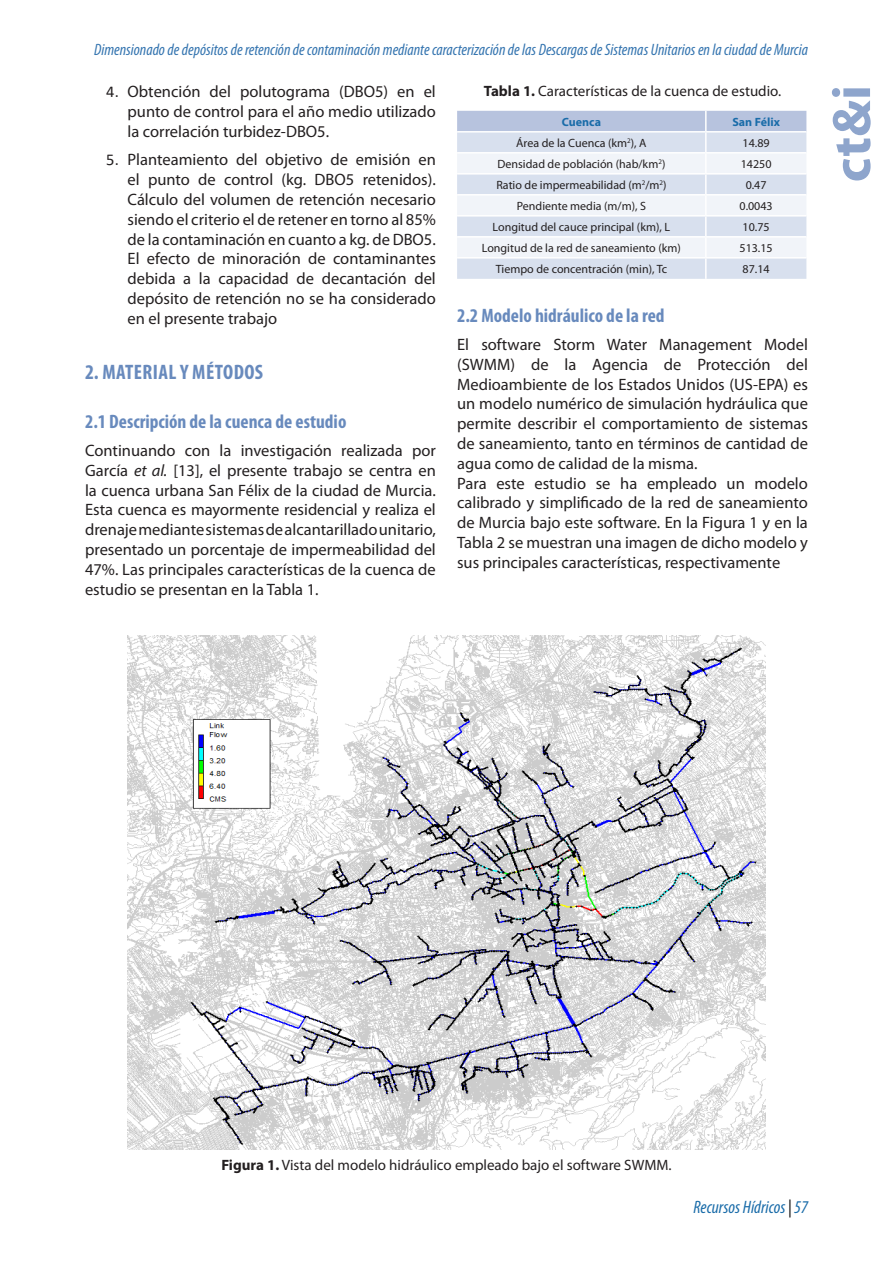
<style>
.page{position:relative;width:893px;height:1263px;background:#fff}
.page>*{position:absolute;margin:0;border:0;box-sizing:border-box;transform-origin:0 0}
.t1{font:700 54.45px "Myriad Pro";color:#8ea5cc}
.Capítulo{font:700 condensed 21px "Myriad Pro";letter-spacing:.02em;color:#688abd}
.Capítulo_2{font:700 condensed 19.5px "Myriad Pro";color:#688abd}
.t2{font:italic condensed 18px "Myriad Pro";color:#1a6ca9}
.Corpo_texto{font:16.5px/19.8px "Myriad Pro";color:#231f20;text-align:justify}
.t3{font:italic condensed 16.5px "Myriad Pro";color:#3575b0}
.Legenda_figura{font:15px "Myriad Pro";color:#231f20}
.t4{font:12px "Myriad Pro";color:#231f20}
.t5{font:700 12px "Myriad Pro";color:#1a6ca9}
.s1{font-family:"Calibri"}
.s2{font-style:italic}
.s3{font-weight:700}
.s4{color:#000}
</style>
<div class="page">
<div style="left:457px;top:259px;width:349px;height:20px;background:#d8e0ee"></div>
<svg style="left:457px;top:111px;width:349px;height:146px"></svg>
<hr style="left:705px;top:259px;width:2px;height:20px;background:#fff">
<img style="left:128px;top:636px;width:637px;height:514px">
<p class="t3" style="left:94px;top:39px;width:715px">Dimensionado de depósitos de retención de contaminación mediante caracterización de las Descargas de Sistemas Unitarios en la ciudad de Murcia</p>
<p class="Corpo_texto" style="left:128px;top:82px;width:310px;text-indent:-21px"><span class="s1">4.</span> Obtención del polutograma (DBO5) en el punto de control para el año medio utilizado la correlación turbidez-DBO5.</p>
<p class="Corpo_texto" style="left:128px;top:150px;width:310px;text-indent:-21px"><span class="s1">5.</span> Planteamiento del objetivo de emisión en el punto de control (kg. DBO5 retenidos).<br>Cálculo del volumen de retención necesario siendo el criterio el de retener en torno al 85% de la contaminación en cuanto a kg. de DBO5.<br>El efecto de minoración de contaminantes debida a la capacidad de decantación del depósito de retención no se ha considerado en el presente trabajo</p>
<p class="Capítulo" style="left:85px;top:359px;width:180px">2. MATERIAL Y MÉTODOS</p>
<p class="Capítulo_2" style="left:85px;top:409px;width:263px">2.1 Descripción de la cuenca de estudio</p>
<p class="Corpo_texto" style="left:85px;top:440px;width:352px">Continuando con la investigación realizada por García <span class="s2">et al.</span> [13], el presente trabajo se centra en la cuenca urbana San Félix de la ciudad de Murcia.<br>Esta cuenca es mayormente residencial y realiza el drenaje mediante sistemas de alcantarillado unitario, presentado un porcentaje de impermeabilidad del 47%. Las principales características de la cuenca de estudio se presentan en la Tabla 1.</p>
<p class="Legenda_figura" style="left:484px;top:82px;width:299px"><span class="s3">Tabla 1.</span> Características de la cuenca de estudio.</p>
<p class="t5" style="left:562px;top:114px;width:41px">Cuenca</p>
<p class="t5" style="left:732px;top:114px;width:49px">San Félix</p>
<p class="t4" style="left:516px;top:135px;width:132px">Área de la Cuenca (km<sup>2</sup>), A</p>
<p class="t4" style="left:743px;top:135px;width:29px">14.89</p>
<p class="t4" style="left:497px;top:156px;width:169px">Densidad de población (hab/km<sup>2</sup>)</p>
<p class="t4" style="left:741px;top:156px;width:32px">14250</p>
<p class="t4" style="left:496px;top:177px;width:172px">Ratio de impermeabilidad (m<sup>2</sup>/m<sup>2</sup>)</p>
<p class="t4" style="left:746px;top:177px;width:22px">0.47</p>
<p class="t4" style="left:517px;top:198px;width:131px">Pendiente media (m/m), S</p>
<p class="t4" style="left:739px;top:198px;width:35px">0.0043</p>
<p class="t4" style="left:493px;top:219px;width:179px">Longitud del cauce principal (km), L</p>
<p class="t4" style="left:743px;top:219px;width:29px">10.75</p>
<p class="t4" style="left:482px;top:240px;width:201px">Longitud de la red de saneamiento (km)</p>
<p class="t4" style="left:739px;top:240px;width:35px">513.15</p>
<p class="t4" style="left:496px;top:261px;width:173px">Tiempo de concentración (min), Tc</p>
<p class="t4" style="left:743px;top:261px;width:29px">87.14</p>
<p class="Capítulo_2" style="left:457px;top:303px;width:209px">2.2 Modelo hidráulico de la red</p>
<p class="Corpo_texto" style="left:457px;top:334px;width:352px">El software Storm Water Management Model (SWMM) de la Agencia de Protección del Medioambiente de los Estados Unidos (US-EPA) es un modelo numérico de simulación hydráulica que permite describir el comportamiento de sistemas de saneamiento, tanto en términos de cantidad de agua como de calidad de la misma.</p>
<p class="Corpo_texto" style="left:457px;top:473px;width:352px">Para este estudio se ha empleado un modelo calibrado y simplificado de la red de saneamiento de Murcia bajo este software. En la Figura 1 y en la Tabla 2 se muestran una imagen de dicho modelo y sus principales características, respectivamente</p>
<h1 class="t1" style="left:816px;top:182px;width:99px;rotate:-90deg">ct&amp;i</h1>
<p class="Legenda_figura" style="left:221px;top:1156px;width:452px"><span class="s3">Figura 1.</span> Vista del modelo hidráulico empleado bajo el software SWMM.</p>
<p class="t2" style="left:693px;top:1196px;width:116px">Recursos Hídricos <span class="s4">|</span> 57</p>
</div>
